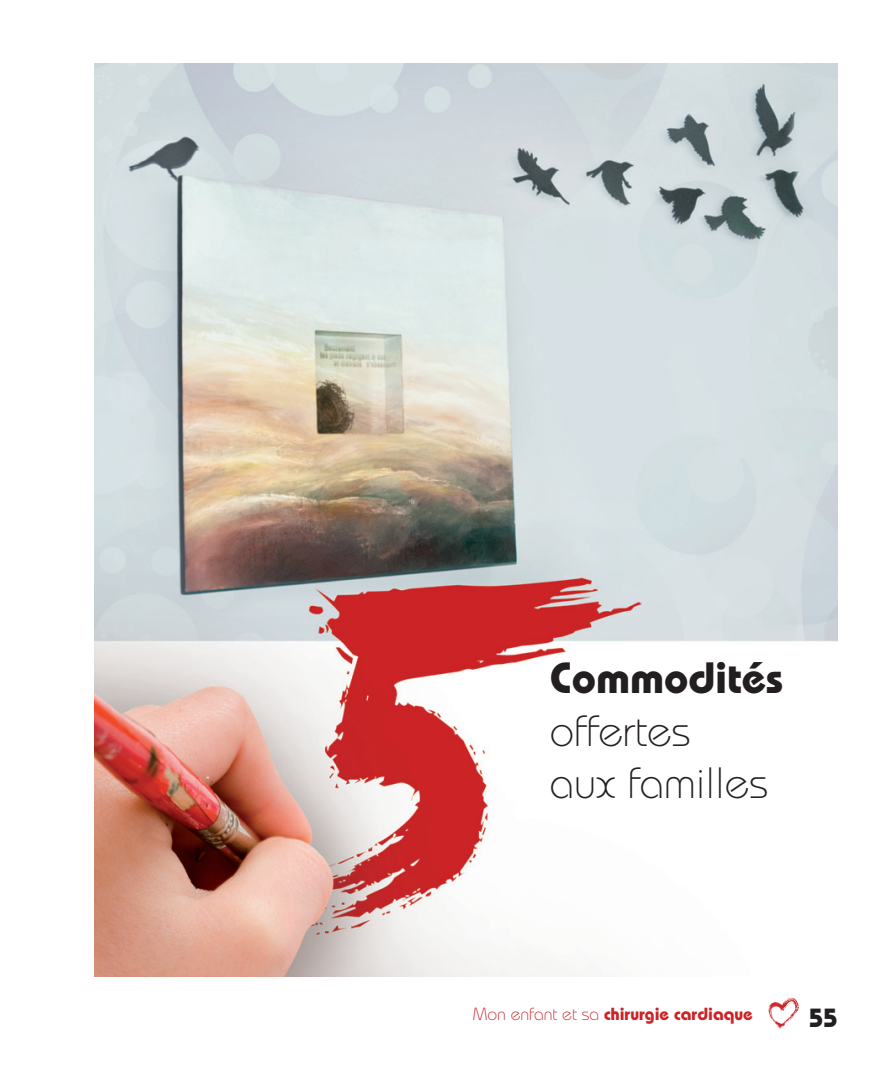
<style>
.page{position:relative;width:882px;height:1071px;background:#fff}
.page>*{position:absolute;margin:0;border:0;box-sizing:border-box;transform-origin:0 0}
.Sections{font:300 43.75px/52.5px "Bauhaus";color:#231f20}
.t1{font:700 26.25px "Bauhaus";color:#231f20}
.t2{font:700 17.5px "Bauhaus";color:#cb2326}
.s1{font-weight:700}
.s2{font-weight:300}
</style>
<div class="page">
<svg style="left:768px;top:998px;width:31px;height:31px"></svg>
<img style="left:94px;top:63px;width:744px;height:913px">
<p class="Sections" style="left:550px;top:651px;width:235px"><span class="s1">Commodités </span>offertes<br>aux familles</p>
<p class="t2" style="left:473px;top:1003px;width:282px"><span class="s2">Mon enfant et sa</span> chirurgie cardiaque</p>
<h2 class="t1" style="left:809px;top:1002px;width:31px">55</h2>
</div>
